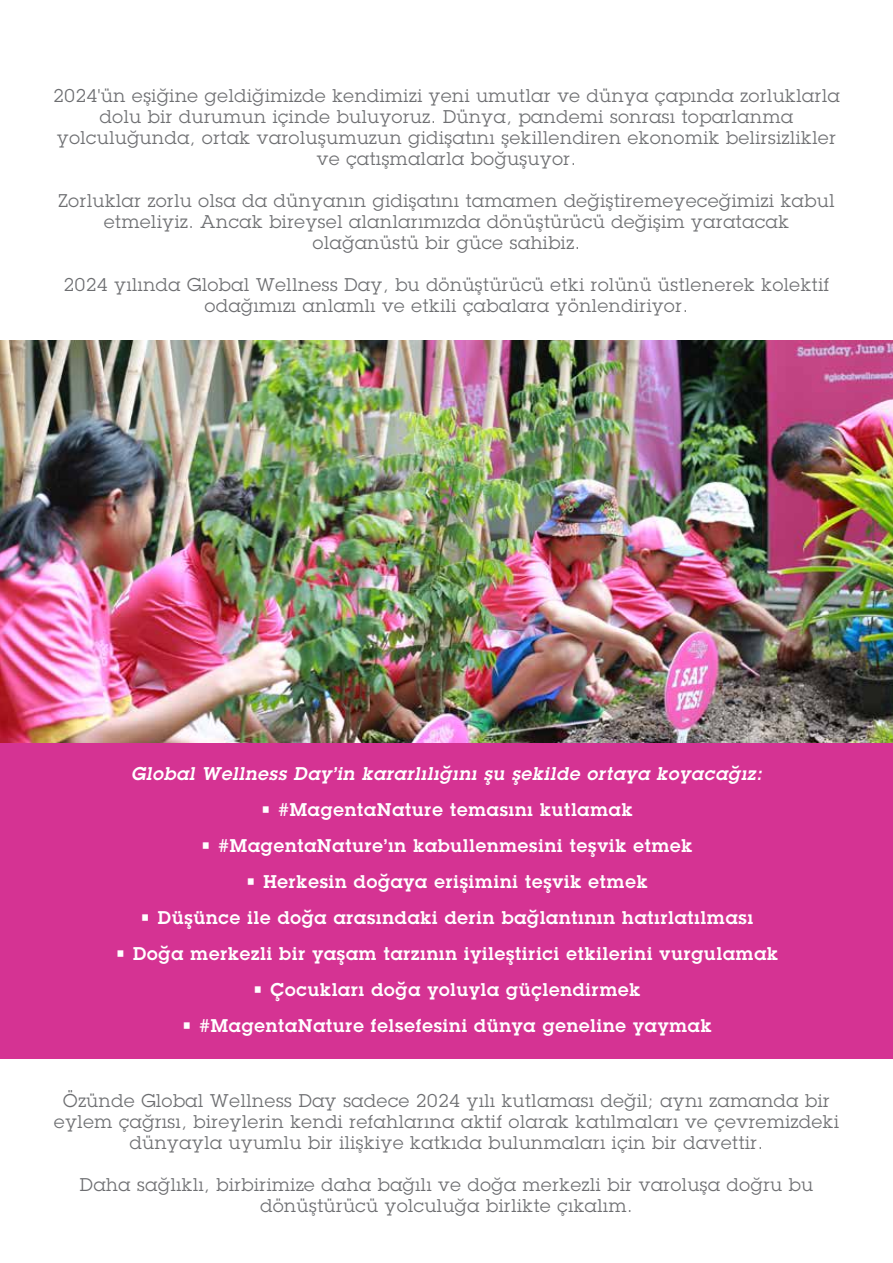
<style>
.page{position:relative;width:893px;height:1263px;background:#fff}
.page>*{position:absolute;margin:0;border:0;box-sizing:border-box;transform-origin:0 0}
.t1{font:18px/21px "Lubalin Graph";letter-spacing:.04em;color:#6d6e71;text-align:center}
.t2{font:700 18px "Lubalin Graph";letter-spacing:.05em;color:#fff}
.t3{font:italic 700 18px "Lubalin Graph";letter-spacing:.05em;color:#fff}
</style>
<div class="page">
<div style="left:0;top:743px;width:893px;height:315px;background:#d53393"></div>
<img style="left:0;top:341px;width:893px;height:402px">
<p class="t1" style="left:53px;top:85px;width:788px">2024'ün eşiğine geldiğimizde kendimizi yeni umutlar ve dünya çapında zorluklarla dolu bir durumun içinde buluyoruz. Dünya, pandemi sonrası toparlanma yolculuğunda, ortak varoluşumuzun gidişatını şekillendiren ekonomik belirsizlikler ve çatışmalarla boğuşuyor.</p>
<p class="t1" style="left:59px;top:190px;width:777px">Zorluklar zorlu olsa da dünyanın gidişatını tamamen değiştiremeyeceğimizi kabul etmeliyiz. Ancak bireysel alanlarımızda dönüştürücü değişim yaratacak olağanüstü bir güce sahibiz.</p>
<p class="t1" style="left:64px;top:274px;width:767px">2024 yılında Global Wellness Day, bu dönüştürücü etki rolünü üstlenerek kolektif odağımızı anlamlı ve etkili çabalara yönlendiriyor.</p>
<p class="t3" style="left:131px;top:761px;width:632px">Global Wellness Day’in kararlılığını şu şekilde ortaya koyacağız:</p>
<p class="t2" style="left:260px;top:797px;width:374px">• #MagentaNature temasını kutlamak</p>
<p class="t2" style="left:201px;top:833px;width:493px">• #MagentaNature’ın kabullenmesini teşvik etmek</p>
<p class="t2" style="left:245px;top:869px;width:404px">• Herkesin doğaya erişimini teşvik etmek</p>
<p class="t2" style="left:140px;top:905px;width:615px">• Düşünce ile doğa arasındaki derin bağlantının hatırlatılması</p>
<p class="t2" style="left:115px;top:941px;width:664px">• Doğa merkezli bir yaşam tarzının iyileştirici etkilerini vurgulamak</p>
<p class="t2" style="left:253px;top:977px;width:389px">• Çocukları doğa yoluyla güçlendirmek</p>
<p class="t2" style="left:181px;top:1013px;width:532px">• #MagentaNature felsefesini dünya geneline yaymak</p>
<p class="t1" style="left:54px;top:1090px;width:786px">Özünde Global Wellness Day sadece 2024 yılı kutlaması değil; aynı zamanda bir eylem çağrısı, bireylerin kendi refahlarına aktif olarak katılmaları ve çevremizdeki dünyayla uyumlu bir ilişkiye katkıda bulunmaları için bir davettir.</p>
<p class="t1" style="left:80px;top:1174px;width:734px">Daha sağlıklı, birbirimize daha bağılı ve doğa merkezli bir varoluşa doğru bu dönüştürücü yolculuğa birlikte çıkalım.</p>
</div>
